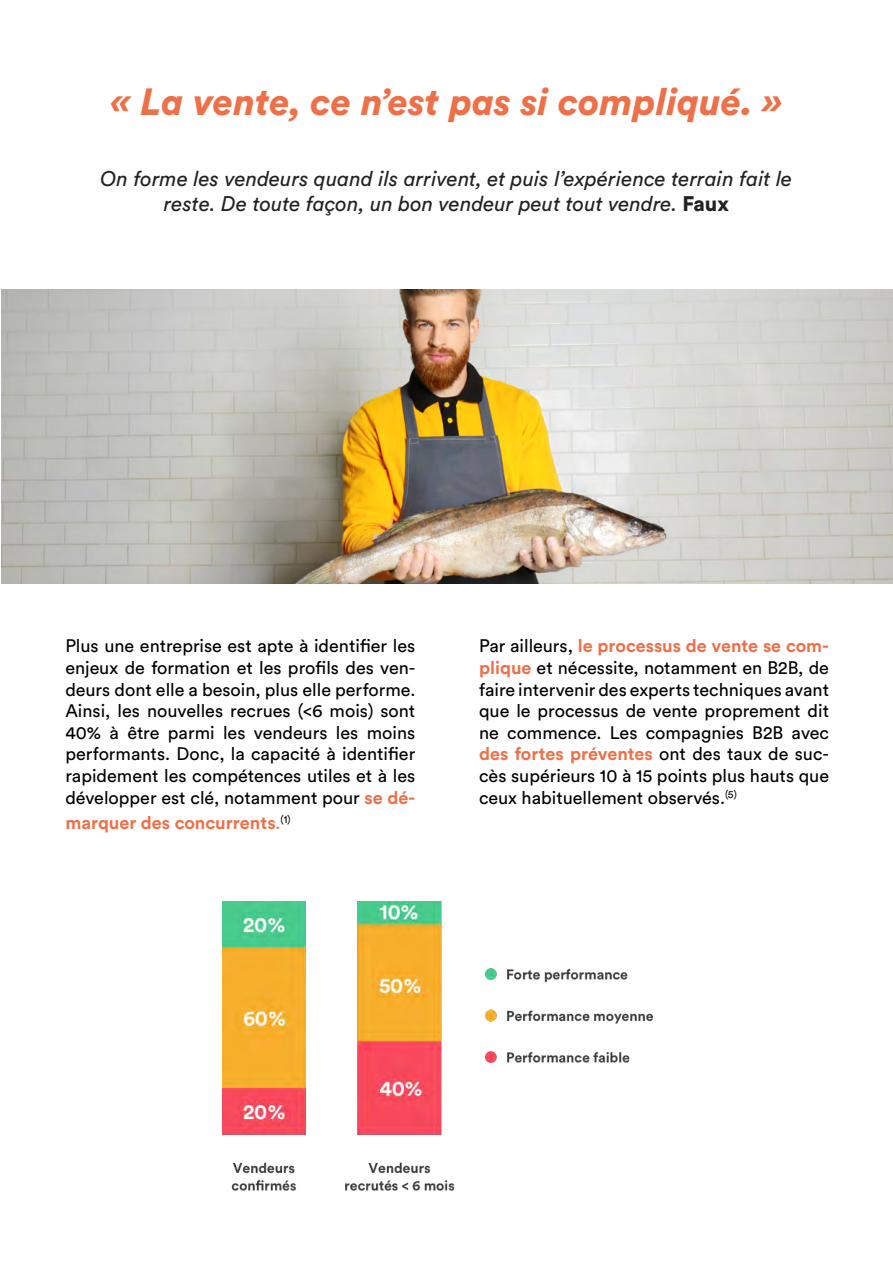
<style>
.page{position:relative;width:893px;height:1263px;background:#fff}
.page>*{position:absolute;margin:0;border:0;box-sizing:border-box;transform-origin:0 0}
.t1{font:italic 900 37.5px "Circular Pro";color:#ee7049}
.t2{font:italic 21px/25.2px "Circular Pro";color:#222323;text-align:center}
.t3{font:18px/21.6px "Circular Pro";color:#020203;text-align:justify}
.t4{font:700 18px "Circular Pro";color:#ee7049}
.s1{font-weight:900;font-style:normal}
.s2{font-weight:700;color:#ee7049}
.s3{font-weight:400}
.s4{color:#000}
</style>
<div class="page">
<hr style="left:892px;top:504px;width:1px;height:243px;background:#ee7049">
<img style="left:2px;top:290px;width:891px;height:294px">
<img style="left:223px;top:901px;width:430px;height:289px">
<h1 class="t1" style="left:111px;top:76px;width:673px">« La vente, ce n’est pas si compliqué. »</h1>
<p class="t2" style="left:101px;top:165px;width:693px">On forme les vendeurs quand ils arrivent, et puis l’expérience terrain fait le reste. De toute façon, un bon vendeur peut tout vendre. <span class="s1">Faux</span></p>
<p class="t3" style="left:65px;top:634px;width:351px">Plus une entreprise est apte à identifier les enjeux de formation et les profils des ven&shy;deurs dont elle a besoin, plus elle performe.<br>Ainsi, les nouvelles recrues (&lt;6 mois) sont 40% à être parmi les vendeurs les moins performants. Donc, la capacité à identifier rapidement les compétences utiles et à les développer est clé, notamment pour <span class="s2">se dé-</span></p>
<p class="t4" style="left:65px;top:810px;width:227px">marquer des concurrents<span class="s3">.</span><sup>(1)</sup></p>
<p class="t3" style="left:479px;top:634px;width:351px"><span class="s4">Par ailleurs,</span> <span class="s2">le processus de vente se com&shy;plique</span> et nécessite, notamment en B2B, de faire intervenir des experts techniques avant que le processus de vente proprement dit ne commence. Les compagnies B2B avec <span class="s2">des fortes préventes</span> ont des taux de suc&shy;cès supérieurs 10 à 15 points plus hauts que ceux habituellement observés.<sup>(5)</sup></p>
</div>
